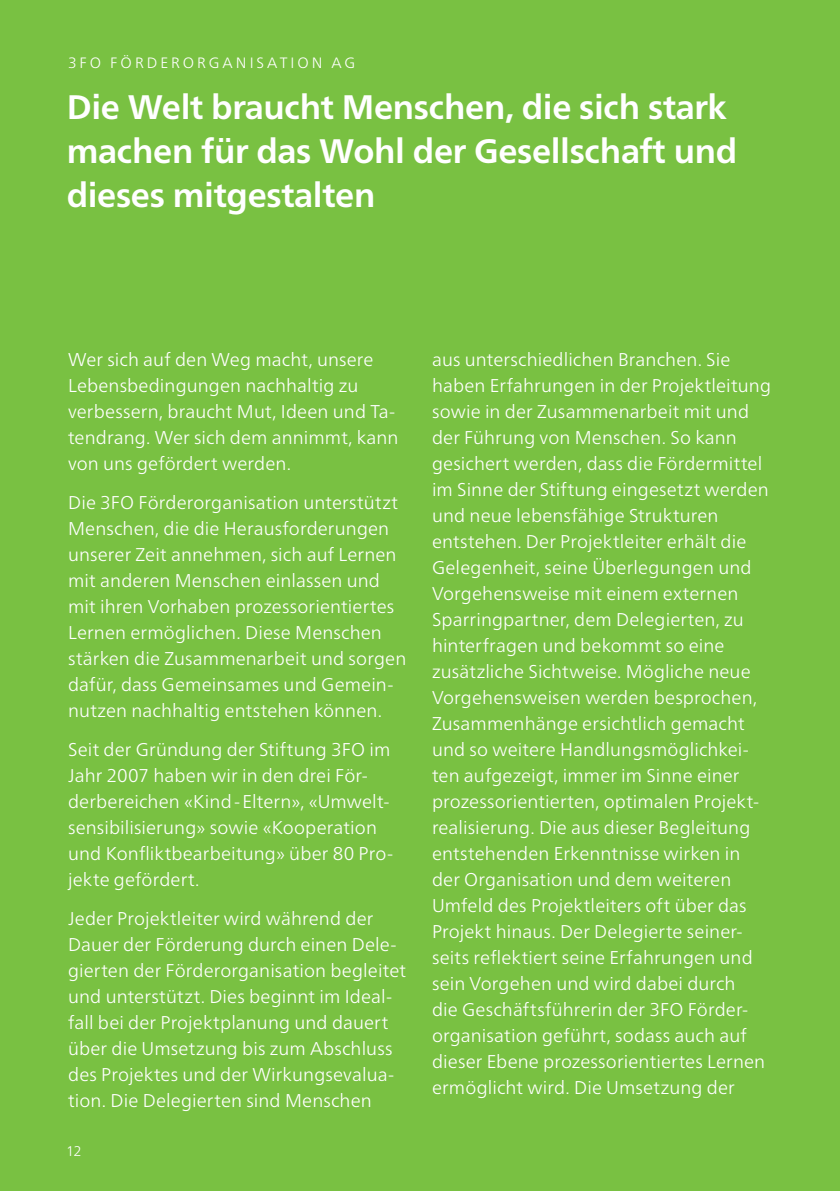
<style>
.page{position:relative;width:840px;height:1191px;background:#fff}
.page>*{position:absolute;margin:0;border:0;box-sizing:border-box;transform-origin:0 0}
.t1{font:700 34px/44px "Frutiger Neue LT Pro";letter-spacing:-.01em;color:#fff}
.t2{font:300 18.4px/26px "Frutiger Neue LT Pro";letter-spacing:.005em;color:#fff}
.t3{font:300 15px "Frutiger Neue LT Pro";letter-spacing:.2em;color:#fff}
.t4{font:300 14px "Frutiger Neue LT Pro";color:#fff}
</style>
<div class="page">
<div style="left:0;top:0;width:839px;height:1191px;background:#79c142"></div>
<p class="t3" style="left:68px;top:54px;width:80px">3FO Förderorganisation</p>
<p class="t3" style="left:331px;top:54px;width:25px">AG</p>
<h1 class="t1" style="left:67px;top:85px;width:671px">Die Welt braucht Menschen, die sich stark machen für das Wohl der Gesellschaft und dieses mitgestalten</h1>
<p class="t2" style="left:68px;top:346px;width:332px">Wer sich auf den Weg macht, unsere Lebensbedingungen nachhaltig zu verbessern, braucht Mut, Ideen und Ta&shy;tendrang. Wer sich dem annimmt, kann von uns gefördert werden.</p>
<p class="t2" style="left:68px;top:489px;width:339px">Die 3FO Förderorganisation unterstützt Menschen, die die Herausforderungen unserer Zeit annehmen, sich auf Lernen mit anderen Menschen einlassen und mit ihren Vorhaben prozessorientiertes Lernen ermöglichen. Diese Menschen stärken die Zusammenarbeit und sorgen dafür, dass Gemeinsames und Gemein&shy;nutzen nachhaltig entstehen können.</p>
<p class="t2" style="left:68px;top:736px;width:326px">Seit der Gründung der Stiftung 3FO im Jahr 2007 haben wir in den drei För&shy;derbereichen «Kind-Eltern», «Umwelt&shy;sensibilisierung» sowie «Kooperation und Konfliktbearbeitung» über 80 Pro&shy;jekte gefördert.</p>
<p class="t2" style="left:68px;top:905px;width:339px">Jeder Projektleiter wird während der Dauer der Förderung durch einen Dele&shy;gierten der Förderorganisation begleitet und unterstützt. Dies beginnt im Ideal&shy;fall bei der Projektplanung und dauert über die Umsetzung bis zum Abschluss des Projektes und der Wirkungsevalua&shy;tion. Die Delegierten sind Menschen</p>
<p class="t4" style="left:66px;top:1142px;width:17px">12</p>
<p class="t2" style="left:432px;top:346px;width:340px">aus unterschiedlichen Branchen. Sie haben Erfahrungen in der Projektleitung sowie in der Zusammenarbeit mit und der Führung von Menschen. So kann gesichert werden, dass die Fördermittel im Sinne der Stiftung eingesetzt werden und neue lebensfähige Strukturen entstehen. Der Projektleiter erhält die Gelegenheit, seine Ü berlegungen und Vorgehensweise mit einem externen Sparringpartner, dem Delegierten, zu hinterfragen und bekommt so eine zusätzliche Sichtweise. Mögliche neue Vorgehensweisen werden besprochen, Zusammenhänge ersichtlich gemacht und so weitere Handlungsmöglichkei&shy;ten aufgezeigt, immer im Sinne einer prozessorientierten, optimalen Projekt&shy;realisierung. Die aus dieser Begleitung entstehenden Erkenntnisse wirken in der Organisation und dem weiteren Umfeld des Projektleiters oft über das Projekt hinaus. Der Delegierte seiner&shy;seits reflektiert seine Erfahrungen und sein Vorgehen und wird dabei durch<br>die Geschäftsführerin der 3FO Förder&shy;organisation geführt, sodass auch auf dieser Ebene prozessorientiertes Lernen ermöglicht wird. Die Umsetzung der</p>
</div>
